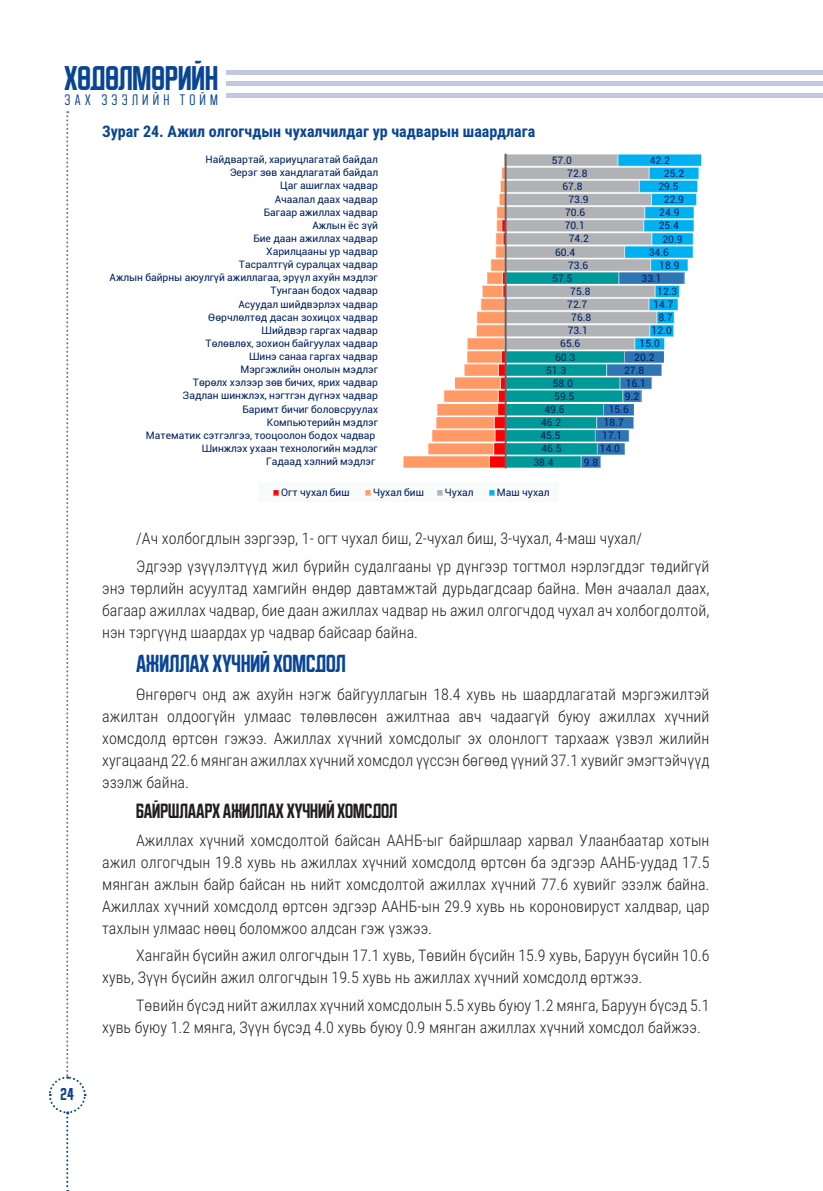
<style>
.page{position:relative;width:823px;height:1191px;background:#fff}
.page>*{position:absolute;margin:0;border:0;box-sizing:border-box;transform-origin:0 0}
.t1{font:700 33.2px "Buyan";color:#094594}
.garchigaa{font:700 24px "Buyan";color:#094594}
.garchigaa-2{font:700 20px "Buyan";color:#231f20}
.t2{font:700 16.6px "Buyan";color:#094594}
.t3{font:300 16px/22px "Roboto Condensed";color:#231f20;text-align:justify}
.t4{font:700 16px "Roboto Condensed";color:#094594}
.t5{font:14.8px "Buyan";letter-spacing:.28em;color:#094594}
.t6{font:10.2px "Roboto";color:#002060}
</style>
<div class="page">
<div style="left:226px;top:70px;width:596px;height:5px;background:#c4c7e2"></div>
<div style="left:226px;top:81px;width:596px;height:5px;background:#c4c7e2"></div>
<div style="left:226px;top:93px;width:596px;height:5px;background:#c4c7e2"></div>
<svg style="left:49px;top:111px;width:38px;height:1080px"></svg>
<div style="left:403px;top:456px;width:86px;height:12px;background:#f96"></div>
<div style="left:403px;top:455px;width:86px;height:13px;border:1px solid #fff"></div>
<div style="left:427px;top:443px;width:66px;height:12px;background:#f96"></div>
<div style="left:427px;top:442px;width:67px;height:13px;border:1px solid #fff"></div>
<div style="left:432px;top:430px;width:62px;height:12px;background:#f96"></div>
<div style="left:431px;top:429px;width:64px;height:13px;border:1px solid #fff"></div>
<div style="left:436px;top:417px;width:58px;height:11px;background:#f96"></div>
<div style="left:435px;top:416px;width:59px;height:13px;border:1px solid #fff"></div>
<div style="left:437px;top:403px;width:60px;height:12px;background:#f96"></div>
<div style="left:436px;top:403px;width:61px;height:13px;border:1px solid #fff"></div>
<div style="left:443px;top:390px;width:54px;height:12px;background:#f96"></div>
<div style="left:443px;top:390px;width:55px;height:13px;border:1px solid #fff"></div>
<div style="left:454px;top:377px;width:46px;height:12px;background:#f96"></div>
<div style="left:454px;top:377px;width:46px;height:12px;border:1px solid #fff"></div>
<svg style="left:466px;top:153px;width:236px;height:316px"></svg>
<hr style="left:504px;top:154px;width:2px;height:314px;background:#636366">
<div style="left:259px;top:482px;width:299px;height:20px;background:#f9fafa"></div>
<div style="left:273px;top:489px;width:6px;height:7px;border:1px solid #fff"></div>
<div style="left:364px;top:489px;width:7px;height:7px;border:1px solid #fff"></div>
<div style="left:436px;top:489px;width:6px;height:7px;border:1px solid #fff"></div>
<div style="left:488px;top:489px;width:6px;height:7px;border:1px solid #fff"></div>
<h1 class="t1" style="left:64px;top:61px;width:155px">ХӨДӨЛМӨРИЙН</h1>
<p class="t5" style="left:65px;top:93px;width:155px">ЗАХ ЗЭЭЛИЙН ТОЙМ</p>
<p class="t4" style="left:102px;top:120px;width:434px">Зураг 24. Ажил олгогчдын чухалчилдаг ур чадварын шаардлага</p>
<p class="t6" style="left:205px;top:152px;width:174px">Найдвартай, хариуцлагатай байдал</p>
<p class="t6" style="left:551px;top:153px;width:22px">57.0</p>
<p class="t6" style="left:649px;top:153px;width:22px">42.2</p>
<p class="t6" style="left:229px;top:165px;width:150px">Эерэг зөв хандлагатай байдал</p>
<p class="t6" style="left:567px;top:166px;width:22px">72.8</p>
<p class="t6" style="left:663px;top:166px;width:22px">25.2</p>
<p class="t6" style="left:280px;top:179px;width:99px">Цаг ашиглах чадвар</p>
<p class="t6" style="left:562px;top:179px;width:22px">67.8</p>
<p class="t6" style="left:658px;top:179px;width:22px">29.5</p>
<p class="t6" style="left:274px;top:192px;width:105px">Ачаалал даах чадвар</p>
<p class="t6" style="left:568px;top:192px;width:22px">73.9</p>
<p class="t6" style="left:663px;top:192px;width:22px">22.9</p>
<p class="t6" style="left:263px;top:205px;width:116px">Багаар ажиллах чадвар</p>
<p class="t6" style="left:564px;top:205px;width:22px">70.6</p>
<p class="t6" style="left:659px;top:205px;width:22px">24.9</p>
<p class="t6" style="left:312px;top:218px;width:67px">Ажлын ёс зүй</p>
<p class="t6" style="left:564px;top:219px;width:22px">70.1</p>
<p class="t6" style="left:658px;top:219px;width:22px">25.4</p>
<p class="t6" style="left:253px;top:231px;width:126px">Бие даан ажиллах чадвар</p>
<p class="t6" style="left:568px;top:232px;width:22px">74.2</p>
<p class="t6" style="left:662px;top:232px;width:22px">20.9</p>
<p class="t6" style="left:266px;top:244px;width:113px">Харилцааны ур чадвар</p>
<p class="t6" style="left:554px;top:245px;width:22px">60.4</p>
<p class="t6" style="left:648px;top:245px;width:22px">34.6</p>
<p class="t6" style="left:239px;top:257px;width:140px">Тасралтгүй суралцах чадвар</p>
<p class="t6" style="left:567px;top:258px;width:22px">73.6</p>
<p class="t6" style="left:659px;top:258px;width:22px">18.9</p>
<p class="t6" style="left:109px;top:270px;width:269px">Ажлын байрны аюулгүй ажиллагаа, эрүүл ахуйн мэдлэг</p>
<p class="t6" style="left:552px;top:271px;width:22px">57.5</p>
<p class="t6" style="left:641px;top:271px;width:22px">33.1</p>
<p class="t6" style="left:270px;top:284px;width:109px">Тунгаан бодох чадвар</p>
<p class="t6" style="left:570px;top:284px;width:22px">75.8</p>
<p class="t6" style="left:656px;top:284px;width:22px">12.3</p>
<p class="t6" style="left:238px;top:297px;width:141px">Асуудал шийдвэрлэх чадвар</p>
<p class="t6" style="left:567px;top:297px;width:22px">72.7</p>
<p class="t6" style="left:653px;top:297px;width:22px">14.7</p>
<p class="t6" style="left:208px;top:310px;width:171px">Өөрчлөлтөд дасан зохицох чадвар</p>
<p class="t6" style="left:571px;top:310px;width:22px">76.8</p>
<p class="t6" style="left:658px;top:310px;width:16px">8.7</p>
<p class="t6" style="left:261px;top:323px;width:118px">Шийдвэр гаргах чадвар</p>
<p class="t6" style="left:567px;top:323px;width:22px">73.1</p>
<p class="t6" style="left:651px;top:323px;width:22px">12.0</p>
<p class="t6" style="left:205px;top:336px;width:174px">Төлөвлөх, зохион байгуулах чадвар</p>
<p class="t6" style="left:560px;top:337px;width:22px">65.6</p>
<p class="t6" style="left:639px;top:337px;width:22px">15.0</p>
<p class="t6" style="left:249px;top:349px;width:130px">Шинэ санаа гаргах чадвар</p>
<p class="t6" style="left:554px;top:350px;width:22px">60.3</p>
<p class="t6" style="left:634px;top:350px;width:22px">20.2</p>
<p class="t6" style="left:240px;top:362px;width:139px">Мэргэжлийн онолын мэдлэг</p>
<p class="t6" style="left:545px;top:363px;width:22px">51.3</p>
<p class="t6" style="left:623px;top:363px;width:22px">27.8</p>
<p class="t6" style="left:193px;top:375px;width:186px">Төрөлх хэлээр зөв бичих, ярих чадвар</p>
<p class="t6" style="left:552px;top:376px;width:22px">58.0</p>
<p class="t6" style="left:625px;top:376px;width:22px">16.1</p>
<p class="t6" style="left:182px;top:389px;width:197px">Задлан шинжлэх, нэгтгэн дүгнэх чадвар</p>
<p class="t6" style="left:554px;top:389px;width:22px">59.5</p>
<p class="t6" style="left:624px;top:389px;width:16px">9.2</p>
<p class="t6" style="left:242px;top:402px;width:137px">Баримт бичиг боловсруулах</p>
<p class="t6" style="left:544px;top:402px;width:22px">49.6</p>
<p class="t6" style="left:608px;top:402px;width:22px">15.6</p>
<p class="t6" style="left:267px;top:415px;width:112px">Компьютерийн мэдлэг</p>
<p class="t6" style="left:540px;top:415px;width:22px">46.2</p>
<p class="t6" style="left:603px;top:415px;width:22px">18.7</p>
<p class="t6" style="left:146px;top:428px;width:231px">Математик сэтгэлгээ, тооцоолон бодох чадвар</p>
<p class="t6" style="left:540px;top:428px;width:22px">45.5</p>
<p class="t6" style="left:602px;top:428px;width:22px">17.1</p>
<p class="t6" style="left:202px;top:441px;width:177px">Шинжлэх ухаан технологийн мэдлэг</p>
<p class="t6" style="left:541px;top:441px;width:22px">46.5</p>
<p class="t6" style="left:599px;top:442px;width:22px">14.0</p>
<p class="t6" style="left:266px;top:454px;width:111px">Гадаад хэлний мэдлэг</p>
<p class="t6" style="left:533px;top:455px;width:22px">38.4</p>
<p class="t6" style="left:583px;top:455px;width:16px">9.8</p>
<p class="t2" style="left:60px;top:1086px;width:15px">24</p>
<p class="t6" style="left:281px;top:485px;width:70px">Огт чухал биш</p>
<p class="t6" style="left:373px;top:485px;width:52px">Чухал биш</p>
<p class="t6" style="left:444px;top:485px;width:30px">Чухал</p>
<p class="t6" style="left:496px;top:485px;width:54px">Маш чухал</p>
<p class="t3" style="left:136px;top:527px;width:507px">/Ач холбогдлын зэргээр, 1- огт чухал биш, 2-чухал биш, 3-чухал, 4-маш чухал/</p>
<p class="t3" style="left:102px;top:554px;width:608px;text-indent:34px">Эдгээр үзүүлэлтүүд жил бүрийн судалгааны үр дүнгээр тогтмол нэрлэгддэг төдийгүй энэ төрлийн асуултад хамгийн өндөр давтамжтай дурьдагдсаар байна. Мөн ачаалал даах, багаар ажиллах чадвар, бие даан ажиллах чадвар нь ажил олгогчдод чухал ач холбогдолтой, нэн тэргүүнд шаардах ур чадвар байсаар байна.</p>
<p class="garchigaa" style="left:136px;top:651px;width:211px">Ажиллах хүчний хомсдол</p>
<p class="t3" style="left:102px;top:683px;width:608px;text-indent:34px">Өнгөрөгч онд аж ахуйн нэгж байгууллагын 18.4 хувь нь шаардлагатай мэргэжилтэй ажилтан олдоогүйн улмаас төлөвлөсөн ажилтнаа авч чадаагүй буюу ажиллах хүчний хомсдолд өртсөн гэжээ. Ажиллах хүчний хомсдолыг эх олонлогт тархааж үзвэл жилийн хугацаанд 22.6 мянган ажиллах хүчний хомсдол үүссэн бөгөөд үүний 37.1 хувийг эмэгтэйчүүд эзэлж байна.</p>
<p class="garchigaa-2" style="left:136px;top:800px;width:262px">Байршлаарх ажиллах хүчний хомсдол</p>
<p class="t3" style="left:102px;top:828px;width:608px;text-indent:34px">Ажиллах хүчний хомсдолтой байсан ААНБ-ыг байршлаар харвал Улаанбаатар хотын ажил олгогчдын 19.8 хувь нь ажиллах хүчний хомсдолд өртсөн ба эдгээр ААНБ-уудад 17.5 мянган ажлын байр байсан нь нийт хомсдолтой ажиллах хүчний 77.6 хувийг эзэлж байна.<br>Ажиллах хүчний хомсдолд өртсөн эдгээр ААНБ-ын 29.9 хувь нь короновируст халдвар, цар тахлын улмаас нөөц боломжоо алдсан гэж үзжээ.</p>
<p class="t3" style="left:102px;top:944px;width:608px;text-indent:34px">Хангайн бүсийн ажил олгогчдын 17.1 хувь, Төвийн бүсийн 15.9 хувь, Баруун бүсийн 10.6 хувь, Зүүн бүсийн ажил олгогчдын 19.5 хувь нь ажиллах хүчний хомсдолд өртжээ.</p>
<p class="t3" style="left:102px;top:993px;width:608px;text-indent:34px">Төвийн бүсэд нийт ажиллах хүчний хомсдолын 5.5 хувь буюу 1.2 мянга, Баруун бүсэд 5.1 хувь буюу 1.2 мянга, Зүүн бүсэд 4.0 хувь буюу 0.9 мянган ажиллах хүчний хомсдол байжээ.</p>
</div>
